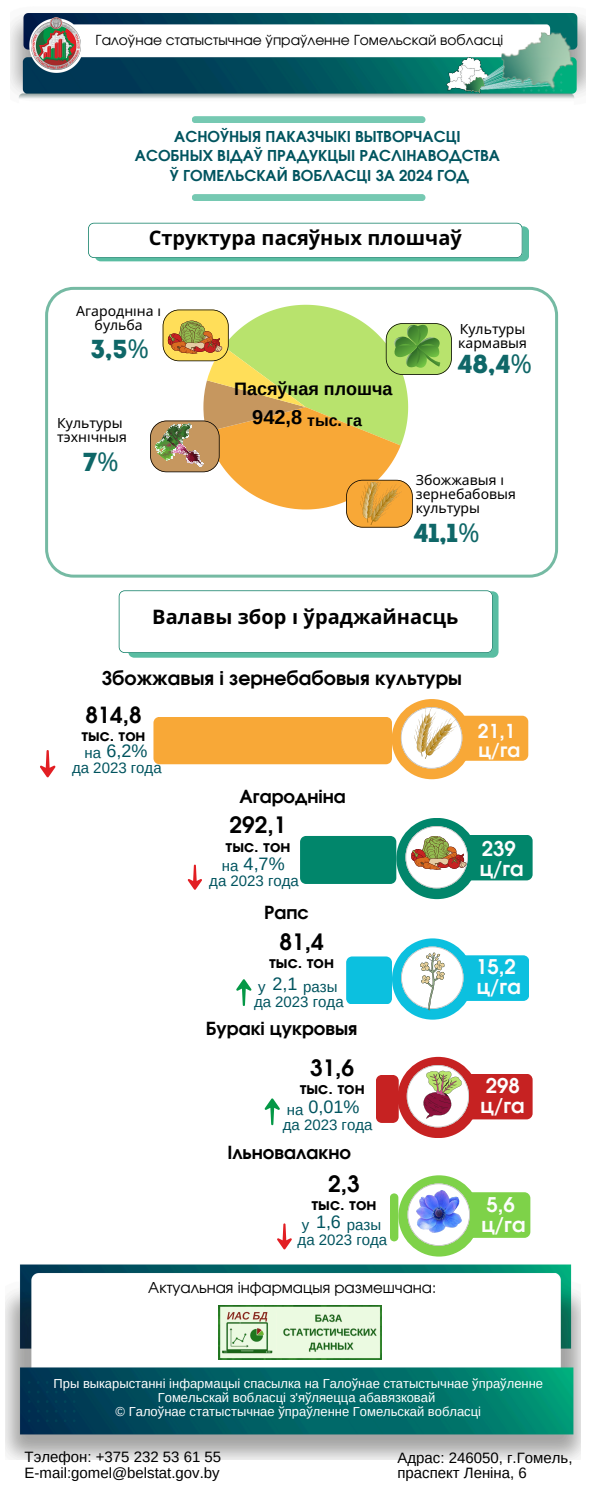
<style>
.page{position:relative;width:600px;height:1500px;background:#fff}
.page>*{position:absolute;margin:0;border:0;box-sizing:border-box;transform-origin:0 0}
.t1{font:26px "Intro";color:#0f6768}
.t2{font:700 22.6px "Evolventa";color:#000}
.t3{font:700 22.5px "Evolventa";color:#000}
.t4{font:700 22.3px "Evolventa";color:#000}
.t5{font:700 20.3px/20.3px "Evolventa";color:#fdfdfd}
.t6{font:700 20px "Noto Sans";color:#000}
.t7{font:700 20px "Arimo";color:#000}
.t8{font:700 19.2px/19.2px "Evolventa";color:#fdfdfd}
.t9{font:700 18.9px "Evolventa";color:#000}
.t10{font:700 18px "Evolventa";color:#000}
.t11{font:18px "Arimo";color:#00545f}
.t12{font:700 18px "Arimo";color:#000}
.t13{font:700 16.1px "Evolventa";color:#000}
.t14{font:700 16px "Arimo";color:#000}
.t15{font:700 15.9px "Evolventa";color:#000}
.t16{font:700 15px/19.5px "Evolventa";color:#00545f;text-align:center}
.t17{font:15px/15px "Arimo";color:#000}
.t18{font:15px "Arimo";color:#00545f}
.t19{font:15px "Evolventa";color:#000}
.t20{font:14px/14.2px "Noto Sans";color:#000}
.t21{font:13.8px "Evolventa";color:#000}
.t22{font:13px/14.2px "Arimo";color:#fff;text-align:center}
.s1{font-family:"Noto Sans"}
</style>
<div class="page">
<img style="left:10px;top:13px;width:575px;height:86px">
<img style="left:32px;top:17px;width:48px;height:53px">
<img style="left:5px;top:1256px;width:576px;height:203px">
<img style="left:219px;top:1305px;width:162px;height:54px">
<img style="left:446px;top:54px;width:45px;height:45px">
<img style="left:474px;top:25px;width:78px;height:65px">
<img style="left:501px;top:31px;width:73px;height:58px">
<img style="left:465px;top:77px;width:20px;height:15px">
<div style="left:192px;top:194px;width:234px;height:7px;background:#76c9b2;border-radius:3px"></div>
<svg style="left:223px;top:286px;width:223px;height:1px"></svg>
<svg style="left:88px;top:223px;width:441px;height:38px"></svg>
<svg style="left:119px;top:590px;width:380px;height:68px"></svg>
<svg style="left:45px;top:287px;width:513px;height:291px"></svg>
<div style="left:192px;top:116px;width:234px;height:7px;background:#76c9b2;border-radius:3px"></div>
<svg style="left:346px;top:480px;width:67px;height:48px"></svg>
<img style="left:360px;top:482px;width:41px;height:43px">
<div style="left:404px;top:716px;width:124px;height:45px;background:#f8a837;border-radius:6px"></div>
<div style="left:392px;top:699px;width:80px;height:80px;background:#f8a837;border-radius:50%"></div>
<div style="left:153px;top:717px;width:239px;height:47px;background:#f8a837"></div>
<svg style="left:401px;top:707px;width:61px;height:62px"></svg>
<img style="left:415px;top:707px;width:42px;height:52px">
<div style="left:409px;top:835px;width:124px;height:45px;background:#01866b;border-radius:6px"></div>
<div style="left:396px;top:818px;width:82px;height:81px;background:#01866b;border-radius:50%"></div>
<div style="left:300px;top:836px;width:96px;height:48px;background:#01866b"></div>
<svg style="left:405px;top:826px;width:63px;height:62px"></svg>
<div style="left:404px;top:955px;width:125px;height:46px;background:#0cc0df;border-radius:6px"></div>
<div style="left:392px;top:938px;width:81px;height:82px;background:#0cc0df;border-radius:50%"></div>
<div style="left:346px;top:956px;width:46px;height:48px;background:#0cc0df"></div>
<svg style="left:401px;top:947px;width:62px;height:65px"></svg>
<div style="left:410px;top:1074px;width:123px;height:45px;background:#c62222;border-radius:6px"></div>
<div style="left:398px;top:1057px;width:81px;height:81px;background:#c62222;border-radius:50%"></div>
<svg style="left:376px;top:1075px;width:23px;height:48px"></svg>
<svg style="left:407px;top:1065px;width:62px;height:62px"></svg>
<div style="left:411px;top:1192px;width:119px;height:46px;background:#7ed249;border-radius:6px"></div>
<div style="left:398px;top:1175px;width:82px;height:82px;background:#7ed249;border-radius:50%"></div>
<svg style="left:390px;top:1193px;width:8px;height:48px"></svg>
<svg style="left:408px;top:1183px;width:62px;height:63px"></svg>
<img style="left:417px;top:1190px;width:45px;height:42px">
<svg style="left:386px;top:321px;width:66px;height:54px"></svg>
<img style="left:406px;top:353px;width:7px;height:14px">
<img style="left:420px;top:337px;width:14px;height:7px">
<svg style="left:150px;top:310px;width:156px;height:162px"></svg>
<svg style="left:188px;top:865px;width:14px;height:25px"></svg>
<svg style="left:236px;top:979px;width:16px;height:27px"></svg>
<svg style="left:264px;top:1098px;width:16px;height:27px"></svg>
<svg style="left:277px;top:1223px;width:15px;height:27px"></svg>
<svg style="left:40px;top:750px;width:16px;height:28px"></svg>
<p class="t21" style="left:96px;top:34px;width:409px">Галоўнае статыстычнае ўпраўленне Гомельскай вобласці</p>
<h5 class="t16" style="left:135px;top:128px;width:367px">АСНОЎНЫЯ ПАКАЗЧЫКІ ВЫТВОРЧАСЦІ<br>АСОБНЫХ ВІДАЎ ПРАДУКЦЫІ РАСЛІНАВОДСТВА<br>Ў ГОМЕЛЬСКАЙ ВОБЛАСЦІ ЗА 2024 ГОД</h5>
<p class="t6" style="left:149px;top:224px;width:315px">Структура пасяўных плошчаў</p>
<p class="t20" style="left:76px;top:304px;width:84px;text-align:center">Агародні на і бульба</p>
<p class="t1" style="left:90px;top:338px;width:60px">3,5<span class="s1">%</span></p>
<h2 class="t20" style="left:57px;top:415px;width:71px">Культуры тэхнічныя</h2>
<p class="t1" style="left:83px;top:452px;width:37px">7<span class="s1">%</span></p>
<h3 class="t12" style="left:234px;top:379px;width:160px">Пасяўная плошча</h3>
<p class="t7" style="left:252px;top:406px;width:52px">942,8</p>
<h6 class="t14" style="left:307px;top:411px;width:56px">тыс. га</h6>
<h2 class="t20" style="left:458px;top:322px;width:70px">Культуры кармавыя</h2>
<p class="t1" style="left:457px;top:353px;width:76px">48,4<span class="s1">%</span></p>
<p class="t20" style="left:416px;top:472px;width:102px">Збожжавыя і зернебабовыя культуры</p>
<p class="t1" style="left:413px;top:522px;width:68px">41,1<span class="s1">%</span></p>
<h1 class="t6" style="left:152px;top:602px;width:308px">Валавы збор і ўраджайнасць</h1>
<h2 class="t9" style="left:102px;top:670px;width:362px">Збожжавыя і зернебабовыя культуры</h2>
<p class="t4" style="left:85px;top:705px;width:58px">814,8</p>
<p class="t15" style="left:81px;top:728px;width:66px">тыс. тон</p>
<p class="t8" style="left:478px;top:722px;width:44px">21,1 ц/га</p>
<p class="t11" style="left:106px;top:741px;width:43px">6,2%</p>
<h4 class="t18" style="left:85px;top:744px;width:18px">на</h4>
<p class="t18" style="left:72px;top:759px;width:91px">да 2023 года</p>
<h6 class="t10" style="left:240px;top:789px;width:108px">Агародніна</h6>
<p class="t3" style="left:230px;top:815px;width:58px">292,1</p>
<p class="t13" style="left:225px;top:839px;width:66px">тыс. тон</p>
<h3 class="t11" style="left:244px;top:854px;width:43px">4,7%</h3>
<p class="t18" style="left:222px;top:857px;width:18px">на</p>
<h2 class="t18" style="left:209px;top:872px;width:91px">да 2023 года</h2>
<h4 class="t10" style="left:264px;top:905px;width:46px">Рапс</h4>
<h1 class="t2" style="left:280px;top:932px;width:46px">81,4</h1>
<h1 class="t13" style="left:269px;top:955px;width:66px">тыс. тон</h1>
<h2 class="t11" style="left:272px;top:973px;width:27px">2,1</h2>
<h6 class="t18" style="left:258px;top:978px;width:9px">у</h6>
<h6 class="t18" style="left:303px;top:978px;width:36px">разы</h6>
<p class="t18" style="left:254px;top:993px;width:91px">да 2023 года</p>
<p class="t10" style="left:206px;top:1021px;width:153px">Буракі цукровыя</p>
<h1 class="t3" style="left:310px;top:1058px;width:46px">31,6</h1>
<h1 class="t13" style="left:300px;top:1081px;width:66px">тыс. тон</h1>
<p class="t11" style="left:308px;top:1097px;width:53px">0,01%</p>
<h4 class="t18" style="left:287px;top:1102px;width:18px">на</h4>
<p class="t18" style="left:283px;top:1117px;width:91px">да 2023 года</p>
<p class="t10" style="left:227px;top:1144px;width:125px">Ільновалакно</p>
<h3 class="t3" style="left:328px;top:1174px;width:33px">2,3</h3>
<h3 class="t13" style="left:311px;top:1197px;width:66px">тыс. тон</h3>
<p class="t11" style="left:316px;top:1212px;width:27px">1,6</p>
<p class="t18" style="left:302px;top:1217px;width:9px">у</p>
<p class="t18" style="left:347px;top:1217px;width:36px">разы</p>
<h3 class="t18" style="left:298px;top:1232px;width:91px">да 2023 года</h3>
<h2 class="t19" style="left:148px;top:1281px;width:290px">Актуальная інфармацыя размешчана:</h2>
<p class="t5" style="left:480px;top:839px;width:46px">239 ц/га</p>
<p class="t5" style="left:476px;top:958px;width:46px">15,2 ц/га</p>
<p class="t5" style="left:481px;top:1076px;width:46px">298 ц/га</p>
<p class="t5" style="left:482px;top:1196px;width:46px">5,6 ц/га</p>
<h6 class="t22" style="left:54px;top:1376px;width:491px">Пры выкарыстанні інфармацыі спасылка на Галоўнае статыстычнае ўпраўленне<br>Гомельскай вобласці з'яўляецца абавязковай</h6>
<p class="t22" style="left:116px;top:1404px;width:367px">© Галоўнае статыстычнае ўпраўленне Гомельскай вобласці</p>
<p class="t17" style="left:25px;top:1450px;width:198px">Тэлефон: +375 232 53 61 55</p>
<h1 class="t17" style="left:25px;top:1465px;width:197px">E-mail:gomel@belstat.gov.by</h1>
<p class="t17" style="left:398px;top:1450px;width:177px">Адрас: 246050, г.Гомель, праспект Леніна, 6</p>
</div>
